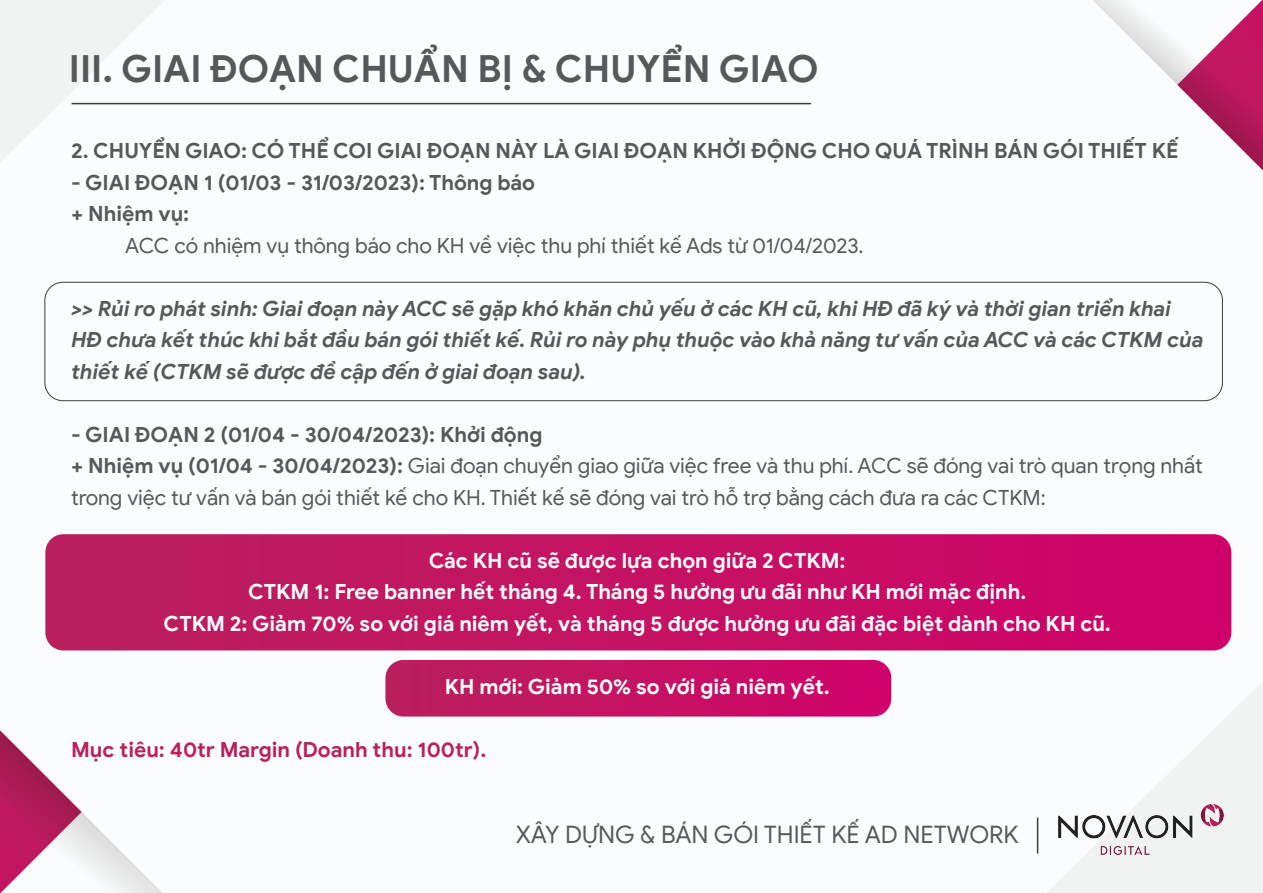
<style>
.page{position:relative;width:1263px;height:893px;background:#fbfcfd}
.page>*{position:absolute;margin:0;border:0;box-sizing:border-box;transform-origin:0 0}
.t1{font:700 37.5px "Google Sans";color:#57585a}
.t2{font:24.15px "Google Sans";color:#57585a}
.t3{font:21px/31.5px "Google Sans";color:#57585a}
.t4{font:italic 700 21px/31.5px "Google Sans";color:#57585a}
.t5{font:700 21px/31.5px "Google Sans";color:#fff;text-align:center}
.t6{font:700 21px/31.5px "Google Sans";color:#57585a}
.t7{font:700 21px "Google Sans";color:#ba205d}
.s1{font-weight:700}
</style>
<div class="page">
<svg style="left:0;top:387px;width:535px;height:506px"></svg>
<svg style="left:836px;top:0;width:427px;height:402px"></svg>
<svg style="left:71px;top:102px;width:94px;height:3px"></svg>
<svg style="left:45px;top:534px;width:1186px;height:116px;background:#c51263"></svg>
<svg style="left:385px;top:660px;width:506px;height:57px;background:#c51565"></svg>
<hr style="left:72px;top:103px;width:739px;height:1px;background:#3e3e3f">
<div style="left:44px;top:282px;width:1179px;height:119px;border:1px solid #3e3e3f;border-radius:18px"></div>
<img style="left:1058px;top:804px;width:166px;height:52px">
<hr style="left:1037px;top:817px;width:1px;height:37px;background:#3e3e3f">
<h1 class="t1" style="left:69px;top:45px;width:751px">III. GIAI ĐOẠN CHUẨN BỊ &amp; CHUYỂN GIAO</h1>
<p class="t6" style="left:71px;top:135px;width:1109px">2. CHUYỂN GIAO: CÓ THỂ COI GIAI ĐOẠN NÀY LÀ GIAI ĐOẠN KHỞI ĐỘNG CHO QUÁ TRÌNH BÁN GÓI THIẾT KẾ</p>
<p class="t6" style="left:71px;top:167px;width:466px">- GIAI ĐOẠN 1 (01/03 - 31/03/2023): Thông báo + Nhiệm vụ:</p>
<p class="t3" style="left:125px;top:229px;width:740px">ACC có nhiệm vụ thông báo cho KH về việc thu phí thiết kế Ads từ 01/04/2023.</p>
<p class="t4" style="left:71px;top:293px;width:1134px">&gt;&gt; Rủi ro phát sinh: Giai đoạn này ACC sẽ gặp khó khăn chủ yếu ở các KH cũ, khi HĐ đã ký và thời gian triển khai<br>HĐ chưa kết thúc khi bắt đầu bán gói thiết kế. Rủi ro này phụ thuộc vào khả năng tư vấn của ACC và các CTKM của thiết kế (CTKM sẽ được đề cập đến ở giai đoạn sau).</p>
<p class="t3" style="left:71px;top:418px;width:1133px"><span class="s1">- GIAI ĐOẠN 2 (01/04 - 30/04/2023): Khởi động<br>+ Nhiệm vụ (01/04 - 30/04/2023):</span> Giai đoạn chuyển giao giữa việc free và thu phí. ACC sẽ đóng vai trò quan trọng nhất trong việc tư vấn và bán gói thiết kế cho KH. Thiết kế sẽ đóng vai trò hỗ trợ bằng cách đưa ra các CTKM:</p>
<p class="t5" style="left:164px;top:545px;width:949px">Các KH cũ sẽ được lựa chọn giữa 2 CTKM:<br>CTKM 1: Free banner hết tháng 4. Tháng 5 hưởng ưu đãi như KH mới mặc định.<br>CTKM 2: Giảm 70% so với giá niêm yết, và tháng 5 được hưởng ưu đãi đặc biệt dành cho KH cũ.</p>
<p class="t5" style="left:445px;top:671px;width:386px">KH mới: Giảm 50% so với giá niêm yết.</p>
<p class="t7" style="left:71px;top:736px;width:417px">Mục tiêu: 40tr Margin (Doanh thu: 100tr).</p>
<p class="t2" style="left:516px;top:819px;width:504px">XÂY DỰNG &amp; BÁN GÓI THIẾT KẾ AD NETWORK</p>
</div>
